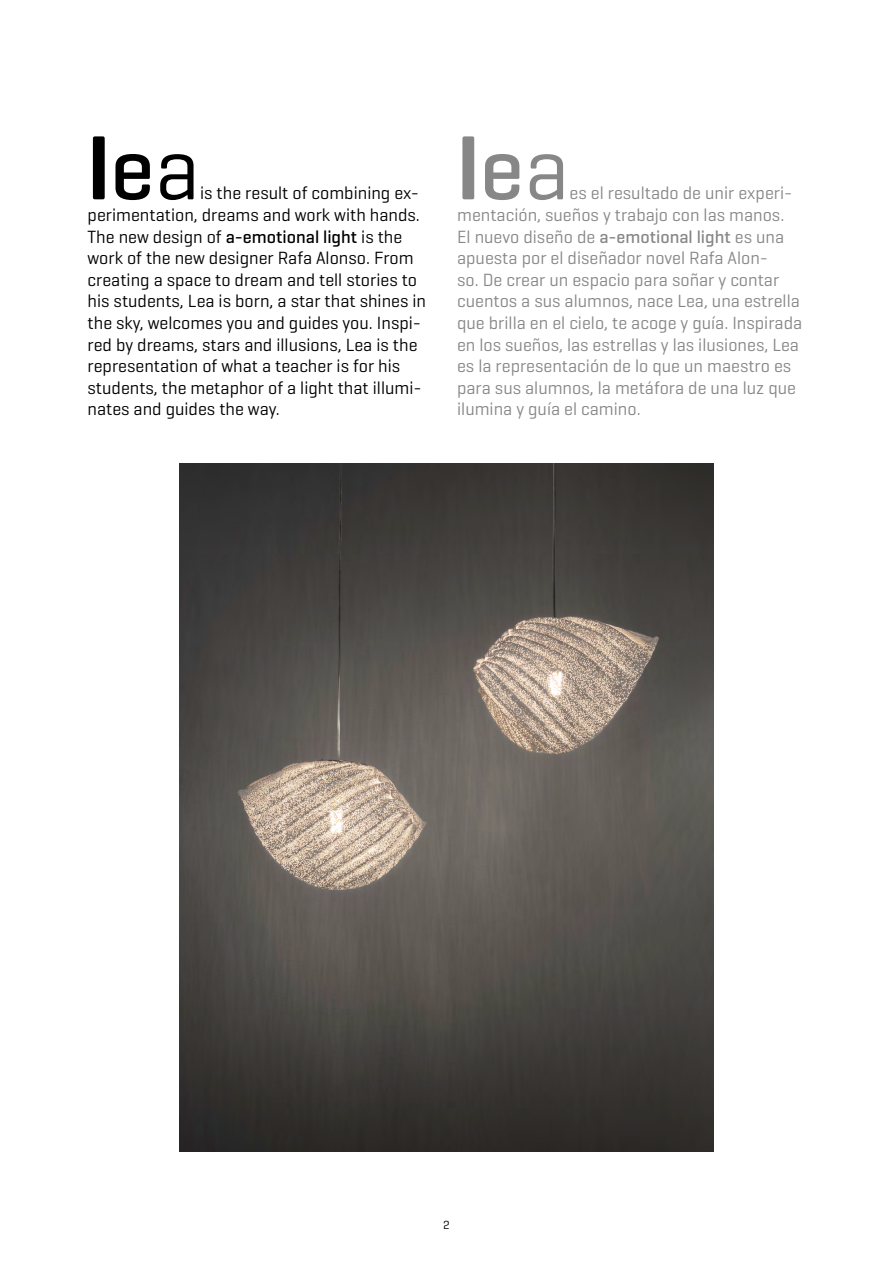
<style>
.page{position:relative;width:893px;height:1263px;background:#fff}
.page>*{position:absolute;margin:0;border:0;box-sizing:border-box;transform-origin:0 0}
.t1{font:600 90px "Geogrotesque";color:#000}
.t2{font:600 90px "Geogrotesque";color:#878787}
.t3{font:18px/21.6px "Geogrotesque";color:#878787}
.t4{font:18px/21.6px "Geogrotesque";color:#000}
.t5{font:12px "Geogrotesque";color:#000}
.s1{font-weight:500}
.s2{font-weight:400}
</style>
<div class="page">
<img style="left:179px;top:463px;width:535px;height:689px">
<p class="t1" style="left:88px;top:113px;width:114px">l<span class="s1">e</span><span class="s2">a</span></p>
<p class="t4" style="left:88px;top:182px;width:340px;text-indent:112px">is the result of combining ex&shy;perimentation, dreams and work with hands.<br>The new design of <span class="s1">a-emotional light</span> is the work of the new designer Rafa Alonso. From creating a space to dream and tell stories to his students, Lea is born, a star that shines in the sky, welcomes you and guides you. Inspi&shy;red by dreams, stars and illusions, Lea is the representation of what a teacher is for his students, the metaphor of a light that illumi&shy;nates and guides the way.</p>
<p class="t2" style="left:457px;top:113px;width:114px">l<span class="s1">e</span><span class="s2">a</span></p>
<p class="t3" style="left:457px;top:182px;width:347px;text-indent:112px">es el resultado de unir experi&shy;mentación, sueños y trabajo con las manos.<br>El nuevo diseño de <span class="s1">a-emotional light</span> es una apuesta por el diseñador novel Rafa Alon-<br>so. De crear un espacio para soñar y contar cuentos a sus alumnos, nace Lea, una estrella que brilla en el cielo, te acoge y guía. Inspirada en los sueños, las estrellas y las ilusiones, Lea es la representación de lo que un maestro es para sus alumnos, la metáfora de una luz que ilumina y guía el camino.</p>
<p class="t5" style="left:443px;top:1217px;width:8px">2</p>
</div>
